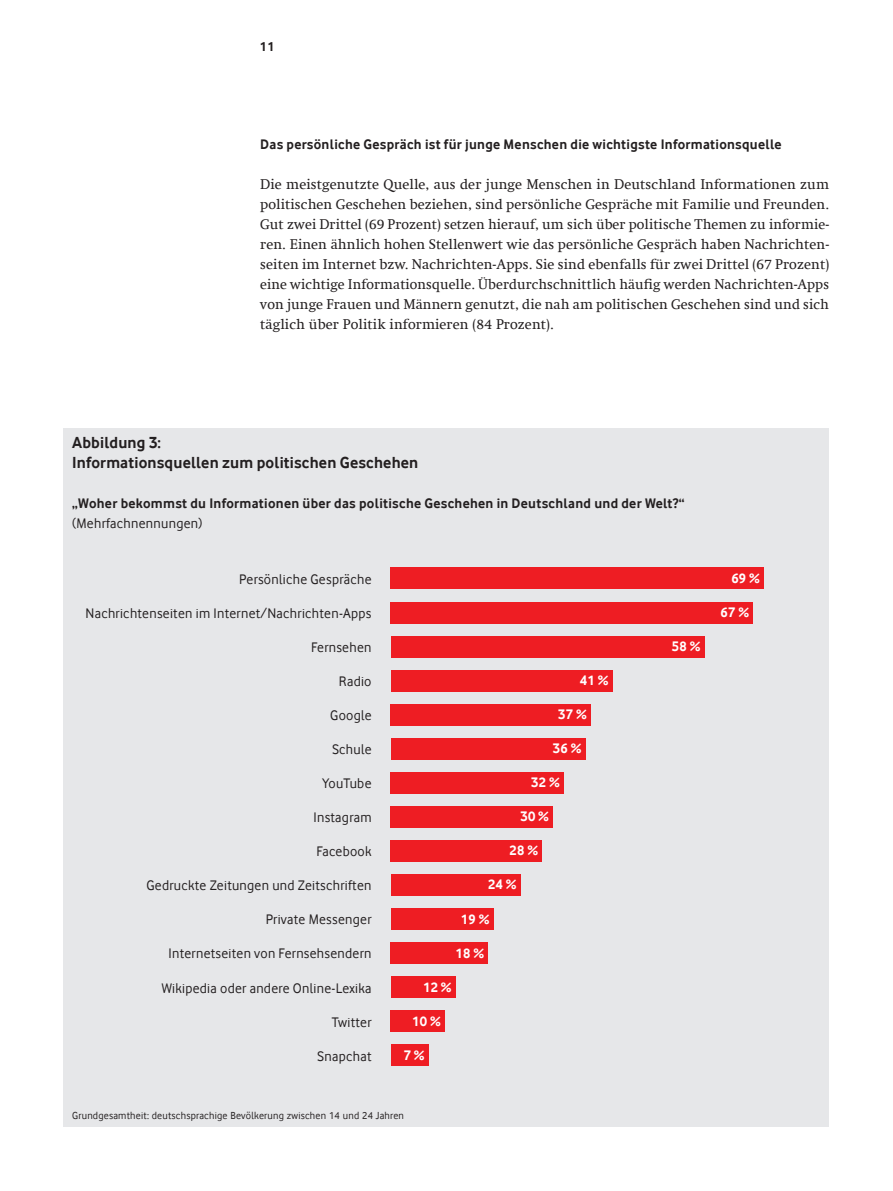
<style>
.page{position:relative;width:893px;height:1191px;background:#fff}
.page>*{position:absolute;margin:0;border:0;box-sizing:border-box;transform-origin:0 0}
.t1{font:700 16.5px/20px "Vodafone Rg";letter-spacing:.01em;color:#231f20}
.t2{font:14.25px/20px "Swift Com";letter-spacing:.005em;color:#231f20;text-align:justify}
.t3{font:14.25px "Vodafone Rg";letter-spacing:.02em;color:#231f20}
.t4{font:700 14.25px "Vodafone Rg";letter-spacing:.02em;color:#231f20}
.t5{font:700 14.25px "Vodafone Rg";letter-spacing:.02em;color:#fff}
.t6{font:700 13.5px "Vodafone Rg";color:#231f20}
.t7{font:10.5px "Vodafone Rg";letter-spacing:.02em;color:#231f20}
</style>
<div class="page">
<div style="left:64px;top:429px;width:765px;height:698px;background:#e6e7e9"></div>
<div style="left:391px;top:568px;width:373px;height:21px;background:#ee1d23"></div>
<div style="left:391px;top:602px;width:362px;height:21px;background:#ee1d23"></div>
<div style="left:391px;top:636px;width:313px;height:21px;background:#ee1d23"></div>
<div style="left:391px;top:670px;width:221px;height:21px;background:#ee1d23"></div>
<div style="left:391px;top:704px;width:200px;height:21px;background:#ee1d23"></div>
<div style="left:391px;top:738px;width:194px;height:21px;background:#ee1d23"></div>
<div style="left:391px;top:772px;width:173px;height:21px;background:#ee1d23"></div>
<div style="left:391px;top:806px;width:162px;height:21px;background:#ee1d23"></div>
<div style="left:391px;top:840px;width:151px;height:21px;background:#ee1d23"></div>
<div style="left:391px;top:874px;width:129px;height:21px;background:#ee1d23"></div>
<div style="left:391px;top:908px;width:102px;height:21px;background:#ee1d23"></div>
<div style="left:391px;top:942px;width:97px;height:21px;background:#ee1d23"></div>
<div style="left:391px;top:976px;width:65px;height:21px;background:#ee1d23"></div>
<div style="left:391px;top:1010px;width:54px;height:21px;background:#ee1d23"></div>
<div style="left:391px;top:1044px;width:38px;height:21px;background:#ee1d23"></div>
<p class="t6" style="left:260px;top:39px;width:16px">11</p>
<p class="t4" style="left:260px;top:136px;width:523px">Das persönliche Gespräch ist für junge Menschen die wichtigste Informationsquelle</p>
<p class="t2" style="left:260px;top:174px;width:570px">Die meistgenutzte Quelle, aus der junge Menschen in Deutschland Informationen zum politischen Geschehen beziehen, sind persönliche Gespräche mit Familie und Freunden.<br>Gut zwei Drittel (69 Prozent) setzen hierauf, um sich über politische Themen zu informie&shy;ren. Einen ähnlich hohen Stellenwert wie das persönliche Gespräch haben Nachrichten&shy;seiten im Internet bzw. Nachrichten-Apps. Sie sind ebenfalls für zwei Drittel (67 Prozent) eine wichtige Informationsquelle. Überdurchschnittlich häufig werden Nachrichten-Apps von junge Frauen und Männern genutzt, die nah am politischen Geschehen sind und sich täglich über Politik informieren (84 Prozent).</p>
<p class="t1" style="left:72px;top:432px;width:348px">Abbildung 3:<br>Informationsquellen zum politischen Geschehen</p>
<p class="t4" style="left:72px;top:495px;width:614px">„Woher bekommst du Informationen über das politische Geschehen in Deutschland und der Welt?“</p>
<p class="t3" style="left:72px;top:515px;width:132px">(Mehrfachnennungen)</p>
<p class="t3" style="left:239px;top:571px;width:134px">Persönliche Gespräche</p>
<p class="t3" style="left:85px;top:605px;width:288px">Nachrichtenseiten im Internet/Nachrichten-Apps</p>
<p class="t3" style="left:311px;top:639px;width:62px">Fernsehen</p>
<p class="t3" style="left:339px;top:673px;width:34px">Radio</p>
<p class="t3" style="left:330px;top:707px;width:43px">Google</p>
<p class="t3" style="left:332px;top:741px;width:41px">Schule</p>
<p class="t3" style="left:322px;top:775px;width:51px">YouTube</p>
<p class="t3" style="left:314px;top:809px;width:60px">Instagram</p>
<p class="t3" style="left:316px;top:843px;width:57px">Facebook</p>
<p class="t3" style="left:147px;top:877px;width:226px">Gedruckte Zeitungen und Zeitschriften</p>
<p class="t3" style="left:266px;top:911px;width:107px">Private Messenger</p>
<p class="t3" style="left:168px;top:945px;width:205px">Internetseiten von Fernsehsendern</p>
<p class="t3" style="left:162px;top:979px;width:211px">Wikipedia oder andere Online-Lexika</p>
<p class="t3" style="left:332px;top:1013px;width:41px">Twitter</p>
<p class="t3" style="left:317px;top:1047px;width:56px">Snapchat</p>
<p class="t5" style="left:580px;top:672px;width:30px">41 %</p>
<p class="t5" style="left:558px;top:706px;width:30px">37 %</p>
<p class="t5" style="left:553px;top:740px;width:30px">36 %</p>
<p class="t5" style="left:531px;top:774px;width:30px">32 %</p>
<p class="t5" style="left:520px;top:808px;width:30px">30 %</p>
<p class="t5" style="left:510px;top:842px;width:30px">28 %</p>
<p class="t5" style="left:488px;top:876px;width:30px">24 %</p>
<p class="t5" style="left:461px;top:910px;width:30px">19 %</p>
<p class="t5" style="left:456px;top:944px;width:30px">18 %</p>
<p class="t5" style="left:423px;top:978px;width:30px">12 %</p>
<p class="t5" style="left:412px;top:1012px;width:30px">10 %</p>
<p class="t5" style="left:404px;top:1046px;width:22px">7 %</p>
<p class="t7" style="left:72px;top:1109px;width:333px">Grundgesamtheit: deutschsprachige Bevölkerung zwischen 14 und 24 Jahren</p>
<p class="t5" style="left:672px;top:638px;width:30px">58 %</p>
<p class="t5" style="left:731px;top:570px;width:30px">69 %</p>
<p class="t5" style="left:720px;top:604px;width:30px">67 %</p>
</div>
